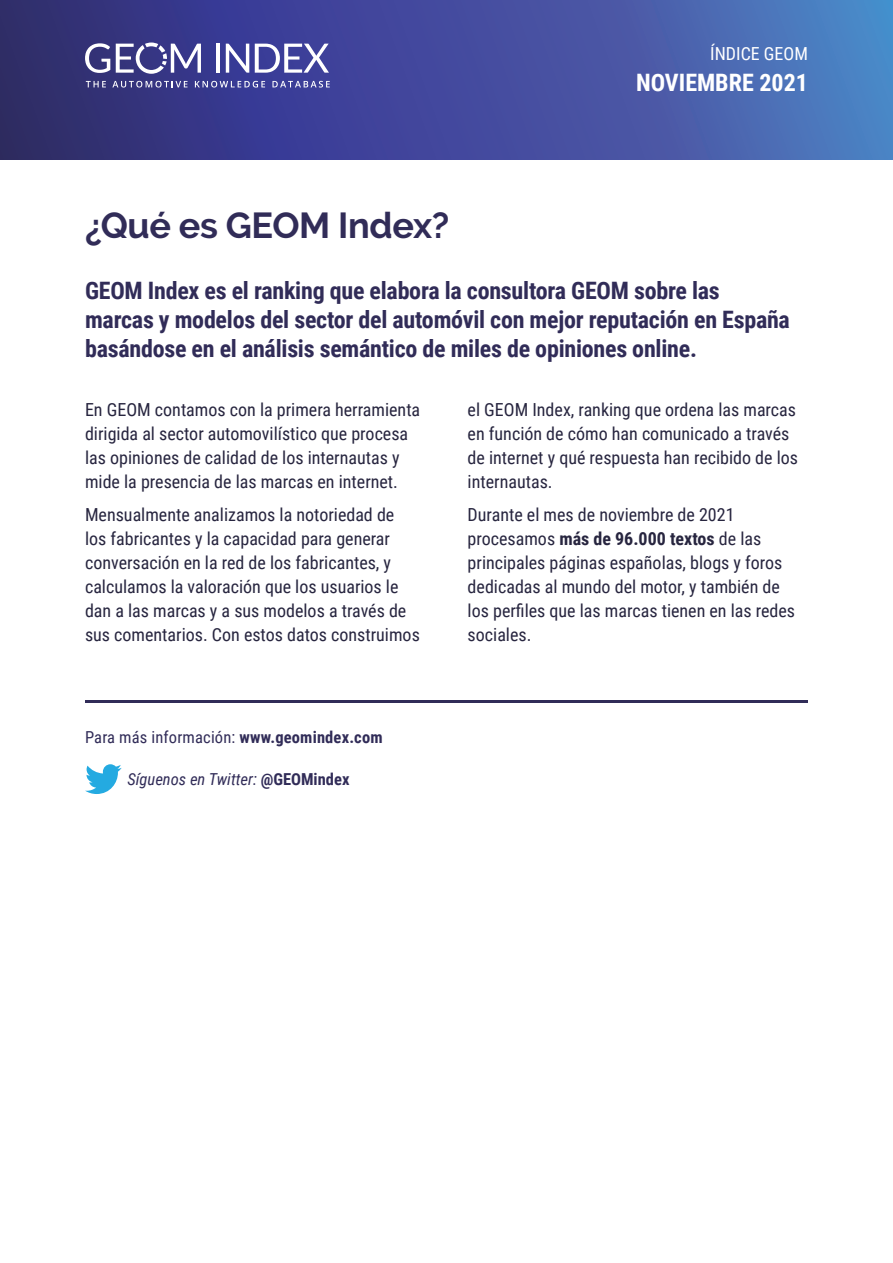
<style>
.page{position:relative;width:893px;height:1263px;background:#fff}
.page>*{position:absolute;margin:0;border:0;box-sizing:border-box;transform-origin:0 0}
.t1{font:700 36px "Raleway";letter-spacing:-.01em;color:#312c58}
.t2{font:700 24px/28.8px "Roboto Condensed";letter-spacing:-.01em;color:#312c58}
.t3{font:700 24px "Roboto Condensed";color:#fff}
.t4{font:18px/24px "Roboto Condensed";color:#27253f}
.t5{font:18px "Roboto Condensed";color:#fff}
.t6{font:16.5px "Roboto Condensed";letter-spacing:.01em;color:#312c58}
.t7{font:italic 16.5px "Roboto Condensed";color:#312c58}
.s1{font-weight:700}
.s2{font-weight:700;font-style:normal}
</style>
<div class="page">
<svg style="left:0;top:0;width:893px;height:159px;background:#414f9c"></svg>
<svg style="left:85px;top:43px;width:25px;height:30px"></svg>
<svg style="left:116px;top:43px;width:85px;height:31px"></svg>
<hr style="left:216px;top:44px;width:4px;height:29px;background:#fff">
<svg style="left:226px;top:44px;width:23px;height:29px"></svg>
<svg style="left:255px;top:44px;width:74px;height:29px"></svg>
<svg style="left:86px;top:81px;width:20px;height:6px"></svg>
<svg style="left:112px;top:81px;width:75px;height:7px"></svg>
<svg style="left:195px;top:81px;width:70px;height:7px"></svg>
<svg style="left:272px;top:81px;width:58px;height:7px"></svg>
<svg style="left:85px;top:764px;width:37px;height:30px"></svg>
<hr style="left:85px;top:700px;width:723px;height:3px;background:#312c58">
<p class="t1" style="left:85px;top:204px;width:366px">¿Qué es GEOM Index?</p>
<p class="t5" style="left:710px;top:41px;width:99px">ÍNDICE GEOM</p>
<h2 class="t3" style="left:636px;top:66px;width:173px">NOVIEMBRE 2021</h2>
<p class="t2" style="left:85px;top:275px;width:706px">GEOM Index es el ranking que elabora la consultora GEOM sobre las marcas y modelos del sector del automóvil con mejor reputación en España basándose en el análisis semántico de miles de opiniones online.</p>
<p class="t4" style="left:85px;top:397px;width:337px">En GEOM contamos con la primera herramienta dirigida al sector automovilístico que procesa las opiniones de calidad de los internautas y mide la presencia de las marcas en internet.</p>
<p class="t4" style="left:85px;top:502px;width:336px">Mensualmente analizamos la notoriedad de los fabricantes y la capacidad para generar conversación en la red de los fabricantes, y calculamos la valoración que los usuarios le dan a las marcas y a sus modelos a través de sus comentarios. Con estos datos construimos</p>
<p class="t6" style="left:85px;top:725px;width:299px">Para más información: <span class="s1">www.geomindex.com</span></p>
<p class="t7" style="left:127px;top:768px;width:224px">Síguenos en Twitter: <span class="s2">@GEOMindex</span></p>
<p class="t4" style="left:468px;top:397px;width:332px">el GEOM Index, ranking que ordena las marcas en función de cómo han comunicado a través de internet y qué respuesta han recibido de los internautas.</p>
<p class="t4" style="left:468px;top:502px;width:329px">Durante el mes de noviembre de 2021 procesamos <span class="s1">más de 96.000 textos</span> de las principales páginas españolas, blogs y foros dedicadas al mundo del motor, y también de los perfiles que las marcas tienen en las redes sociales.</p>
</div>
